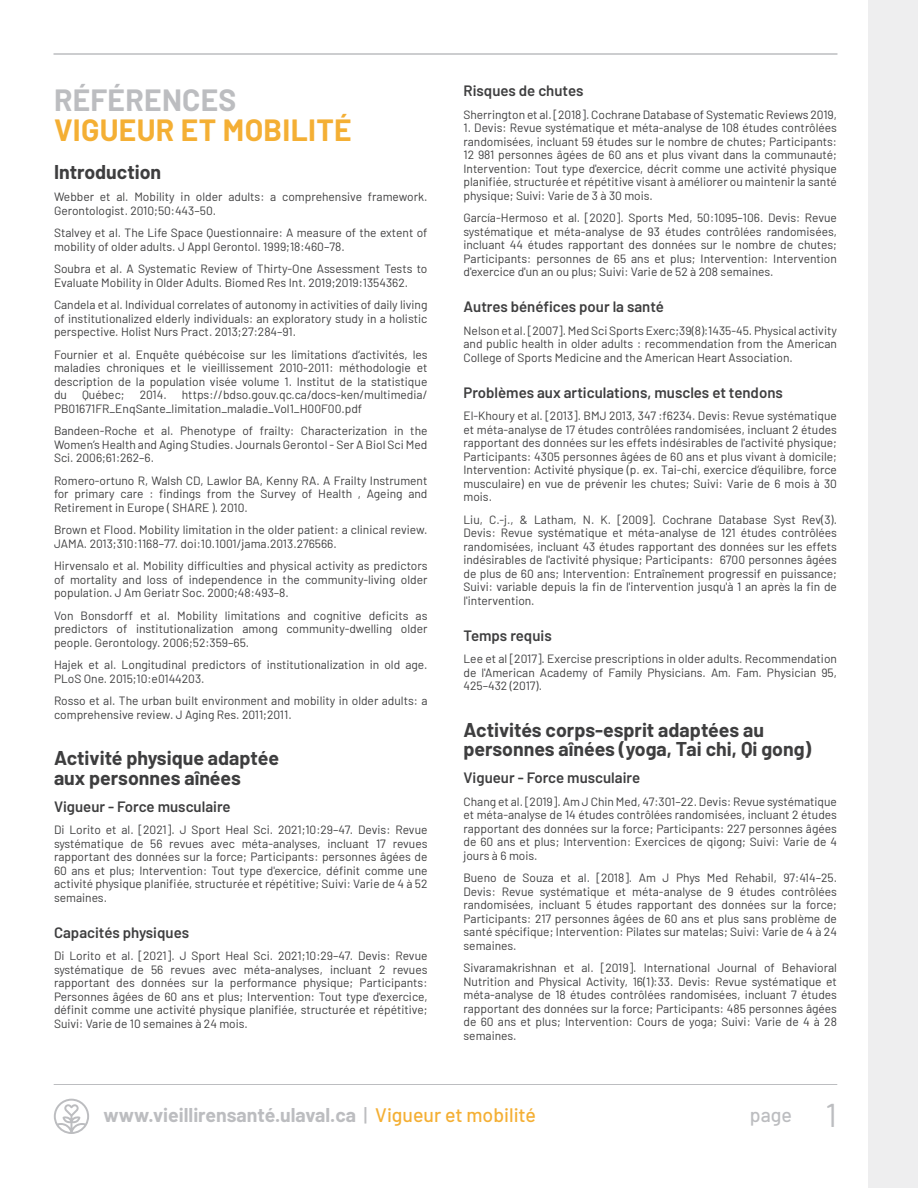
<style>
.page{position:relative;width:918px;height:1188px;background:#fff}
.page>*{position:absolute;margin:0;border:0;box-sizing:border-box;transform-origin:0 0}
.t1{font:700 30px "Barlow";letter-spacing:.01em;color:#f4af34}
.t2{font:700 30px "Barlow";letter-spacing:.01em;color:#bcbdc0}
.t3{font:700 19.5px/19.5px "Barlow";color:#3e3e3f}
.t4{font:700 19.5px "Barlow";color:#bcbdc0}
.t5{font:500 19.5px "Barlow";color:#bcbdc0}
.t6{font:600 15px "Barlow";color:#3e3e3f}
.t7{font:12px/13.5px "Barlow";color:#3e3e3f;text-align:justify}
.s1{font-weight:500}
.s2{font-weight:500;color:#f4af34}
.s3{font-weight:400;font-size:33px}
</style>
<div class="page">
<hr style="left:54px;top:1084px;width:783px;height:1px;background:#bcbdc0">
<svg style="left:54px;top:1099px;width:35px;height:35px"></svg>
<div style="left:868px;top:0;width:50px;height:1188px;background:#eeeeef"></div>
<hr style="left:54px;top:53px;width:783px;height:2px;background:#bcbdc0">
<h1 class="t2" style="left:54px;top:78px;width:184px">RÉFÉRENCES</h1>
<h1 class="t1" style="left:54px;top:108px;width:299px">VIGUEUR ET MOBILITÉ</h1>
<h2 class="t3" style="left:54px;top:160px;width:109px">Introduction</h2>
<p class="t7" style="left:54px;top:189px;width:375px">Webber et al. Mobility in older adults: a comprehensive framework.<br>Gerontologist. 2010;50:443–50.</p>
<p class="t7" style="left:54px;top:225px;width:375px">Stalvey et al. The Life Space Questionnaire: A measure of the extent of mobility of older adults. J Appl Gerontol. 1999;18:460–78.</p>
<p class="t7" style="left:54px;top:261px;width:375px">Soubra et al. A Systematic Review of Thirty-One Assessment Tests to<br>Evaluate Mobility in Older Adults. Biomed Res Int. 2019;2019:1354362.</p>
<p class="t7" style="left:54px;top:297px;width:375px">Candela et al. Individual correlates of autonomy in activities of daily living of institutionalized elderly individuals: an exploratory study in a holistic perspective. Holist Nurs Pract. 2013;27:284–91.</p>
<p class="t7" style="left:54px;top:347px;width:375px">Fournier et al. Enquête québécoise sur les limitations d’activités, les maladies chroniques et le vieillissement 2010-2011: méthodologie et description de la population visée volume 1. Institut de la statistique du</p>
<p class="t7" style="left:54px;top:387px;width:375px;text-indent:128px">https://bdso.gouv.qc.ca/docs-ken/multimedia/<br>PB01671FR_EnqSante_limitation_maladie_Vol1_H00F00.pdf</p>
<p class="t7" style="left:54px;top:423px;width:375px">Bandeen-Roche et al. Phenotype of frailty: Characterization in the Women’s Health and Aging Studies. Journals Gerontol - Ser A Biol Sci Med Sci. 2006;61:262–6.</p>
<p class="t7" style="left:54px;top:473px;width:375px">Romero-ortuno R, Walsh CD, Lawlor BA, Kenny RA. A Frailty Instrument for primary care : findings from the Survey of Health , Ageing and Retirement in Europe ( SHARE ). 2010.</p>
<p class="t7" style="left:54px;top:522px;width:375px">Brown et Flood. Mobility limitation in the older patient: a clinical review.<br>JAMA. 2013;310:1168–77. doi:10.1001/jama.2013.276566.</p>
<p class="t7" style="left:54px;top:558px;width:375px">Hirvensalo et al. Mobility difficulties and physical activity as predictors of mortality and loss of independence in the community-living older population. J Am Geriatr Soc. 2000;48:493–8.</p>
<p class="t7" style="left:54px;top:608px;width:375px">Von Bonsdorff et al. Mobility limitations and cognitive deficits as predictors of institutionalization among community-dwelling older people. Gerontology. 2006;52:359–65.</p>
<p class="t7" style="left:54px;top:657px;width:375px">Hajek et al. Longitudinal predictors of institutionalization in old age.<br>PLoS One. 2015;10:e0144203.</p>
<p class="t7" style="left:54px;top:693px;width:375px">Rosso et al. The urban built environment and mobility in older adults: a comprehensive review. J Aging Res. 2011;2011.</p>
<h2 class="t3" style="left:54px;top:747px;width:227px">Activité physique adaptée aux personnes aînées</h2>
<p class="t6" style="left:54px;top:795px;width:178px">Vigueur - Force musculaire</p>
<p class="t7" style="left:54px;top:822px;width:375px">Di Lorito et al. [2021]. J Sport Heal Sci. 2021;10:29–47. Devis: Revue systématique de 56 revues avec méta-analyses, incluant 17 revues rapportant des données sur la force; Participants: personnes âgées de 60 ans et plus; Intervention: Tout type d'exercice, définit comme une activité physique planifiée, structurée et répétitive; Suivi: Varie de 4 à 52 semaines.</p>
<p class="t6" style="left:54px;top:921px;width:137px">Capacités physiques</p>
<p class="t7" style="left:54px;top:948px;width:375px">Di Lorito et al. [2021]. J Sport Heal Sci. 2021;10:29–47. Devis: Revue systématique de 56 revues avec méta-analyses, incluant 2 revues rapportant des données sur la performance physique; Participants:<br>Personnes âgées de 60 ans et plus; Intervention: Tout type d'exercice, définit comme une activité physique planifiée, structurée et répétitive; Suivi: Varie de 10 semaines à 24 mois.</p>
<p class="t7" style="left:82px;top:387px;width:44px">Québec;</p>
<p class="t7" style="left:140px;top:387px;width:29px">2014.</p>
<p class="t6" style="left:464px;top:80px;width:121px">Risques de chutes</p>
<p class="t7" style="left:464px;top:107px;width:375px">Sherrington et al. [2018]. Cochrane Database of Systematic Reviews 2019,</p>
<p class="t7" style="left:464px;top:120px;width:375px">1. Devis: Revue systématique et méta-analyse de 108 études contrôlées randomisées, incluant 59 études sur le nombre de chutes; Participants:<br>12 981 personnes âgées de 60 ans et plus vivant dans la communauté; Intervention: Tout type d'exercice, décrit comme une activité physique planifiée, structurée et répétitive visant à améliorer ou maintenir la santé physique; Suivi: Varie de 3 à 30 mois.</p>
<p class="t7" style="left:464px;top:210px;width:375px">García-Hermoso et al. [2020]. Sports Med, 50:1095–106. Devis: Revue systématique et méta-analyse de 93 études contrôlées randomisées, incluant 44 études rapportant des données sur le nombre de chutes; Participants: personnes de 65 ans et plus; Intervention: Intervention d'exercice d'un an ou plus; Suivi: Varie de 52 à 208 semaines.</p>
<p class="t6" style="left:464px;top:296px;width:202px">Autres bénéfices pour la santé</p>
<p class="t7" style="left:464px;top:323px;width:375px">Nelson et al. [2007]. Med Sci Sports Exerc;39(8):1435-45. Physical activity and public health in older adults : recommendation from the American College of Sports Medicine and the American Heart Association.</p>
<p class="t6" style="left:464px;top:381px;width:321px">Problèmes aux articulations, muscles et tendons</p>
<p class="t7" style="left:464px;top:408px;width:375px">El-Khoury et al. [2013]. BMJ 2013, 347 :f6234. Devis: Revue systématique et méta-analyse de 17 études contrôlées randomisées, incluant 2 études rapportant des données sur les effets indésirables de l'activité physique; Participants: 4305 personnes âgées de 60 ans et plus vivant à domicile; Intervention: Activité physique (p. ex. Tai-chi, exercice d’équilibre, force musculaire) en vue de prévenir les chutes; Suivi: Varie de 6 mois à 30 mois.</p>
<p class="t7" style="left:464px;top:512px;width:375px">Liu, C.-j., &amp; Latham, N. K. [2009]. Cochrane Database Syst Rev(3).<br>Devis: Revue systématique et méta-analyse de 121 études contrôlées randomisées, incluant 43 études rapportant des données sur les effets indésirables de l'activité physique; Participants: 6700 personnes âgées de plus de 60 ans; Intervention: Entraînement progressif en puissance; Suivi: variable depuis la fin de l'intervention jusqu'à 1 an après la fin de l'intervention.</p>
<p class="t6" style="left:464px;top:624px;width:90px">Temps requis</p>
<p class="t7" style="left:464px;top:651px;width:375px">Lee et al [2017]. Exercise prescriptions in older adults. Recommendation de l'American Academy of Family Physicians. Am. Fam. Physician 95, 425–432 (2017).</p>
<h2 class="t3" style="left:464px;top:718px;width:349px">Activités corps-esprit adaptées au personnes aînées (yoga, Tai chi, Qi gong)</h2>
<p class="t6" style="left:464px;top:767px;width:178px">Vigueur - Force musculaire</p>
<p class="t7" style="left:464px;top:794px;width:375px">Chang et al. [2019]. Am J Chin Med, 47:301–22. Devis: Revue systématique et méta-analyse de 14 études contrôlées randomisées, incluant 2 études rapportant des données sur la force; Participants: 227 personnes âgées de 60 ans et plus; Intervention: Exercices de qigong; Suivi: Varie de 4 jours à 6 mois.</p>
<p class="t7" style="left:464px;top:870px;width:375px">Bueno de Souza et al. [2018]. Am J Phys Med Rehabil, 97:414–25.<br>Devis: Revue systématique et méta-analyse de 9 études contrôlées randomisées, incluant 5 études rapportant des données sur la force; Participants: 217 personnes âgées de 60 ans et plus sans problème de santé spécifique; Intervention: Pilates sur matelas; Suivi: Varie de 4 à 24 semaines.</p>
<p class="t7" style="left:464px;top:960px;width:375px">Sivaramakrishnan et al. [2019]. International Journal of Behavioral Nutrition and Physical Activity, 16(1):33. Devis: Revue systématique et méta-analyse de 18 études contrôlées randomisées, incluant 7 études rapportant des données sur la force; Participants: 485 personnes âgées de 60 ans et plus; Intervention: Cours de yoga; Suivi: Varie de 4 à 28 semaines.</p>
<h2 class="t4" style="left:104px;top:1101px;width:434px">www.vieillirensanté.ulaval.ca <span class="s1">|</span> <span class="s2">Vigueur et mobilité</span></h2>
<h2 class="t5" style="left:750px;top:1101px;width:89px">page <span class="s3">1</span></h2>
</div>
